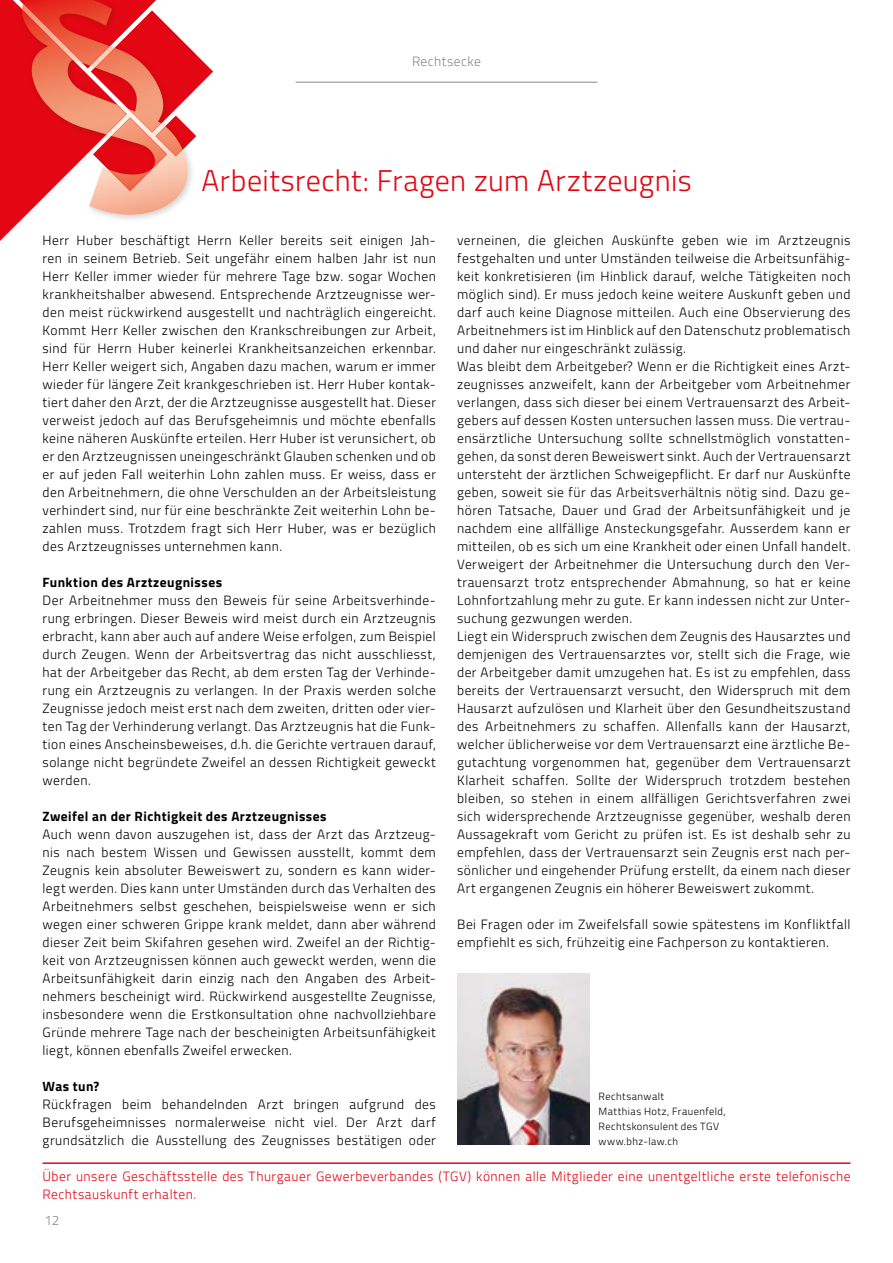
<style>
.page{position:relative;width:893px;height:1263px;background:#fff}
.page>*{position:absolute;margin:0;border:0;box-sizing:border-box;transform-origin:0 0}
.t1{font:300 30px "Titillium Web";letter-spacing:.015em;color:#e30613}
.t2{font:300 13.5px/18px "Titillium Web";letter-spacing:.035em;color:#000;text-align:justify}
.t3{font:300 13.5px/18px "Titillium Web";letter-spacing:.035em;color:#e30613}
.t4{font:700 13.5px "Titillium Web";letter-spacing:.035em;color:#000}
.t5{font:300 13.5px "Titillium Web";letter-spacing:.03em;color:#878787}
.t6{font:300 10.5px/15px "Titillium Web";letter-spacing:.04em;color:#000}
</style>
<div class="page">
<svg style="left:0;top:0;width:213px;height:241px"></svg>
<img style="left:457px;top:973px;width:133px;height:172px">
<hr style="left:43px;top:1162px;width:807px;height:2px;background:#e30613">
<hr style="left:296px;top:82px;width:301px;height:1px;background:#878787">
<p class="t5" style="left:412px;top:52px;width:70px">Rechtsecke</p>
<h1 class="t1" style="left:201px;top:159px;width:492px">Arbeitsrecht: Fragen zum Arztzeugnis</h1>
<p class="t2" style="left:43px;top:230px;width:395px">Herr Huber beschäftigt Herrn Keller bereits seit einigen Jah&shy;ren in seinem Betrieb. Seit ungefähr einem halben Jahr ist nun Herr Keller immer wieder für mehrere Tage bzw. sogar Wochen krankheitshalber abwesend. Entsprechende Arztzeugnisse wer&shy;den meist rückwirkend ausgestellt und nachträglich eingereicht.<br>Kommt Herr Keller zwischen den Krankschreibungen zur Arbeit, sind für Herrn Huber keinerlei Krankheitsanzeichen erkennbar.<br>Herr Keller weigert sich, Angaben dazu machen, warum er immer wieder für längere Zeit krankgeschrieben ist. Herr Huber kontak&shy;tiert daher den Arzt, der die Arztzeugnisse ausgestellt hat. Dieser verweist jedoch auf das Berufsgeheimnis und möchte ebenfalls keine näheren Auskünfte erteilen. Herr Huber ist verunsichert, ob er den Arztzeugnissen uneingeschränkt Glauben schenken und ob er auf jeden Fall weiterhin Lohn zahlen muss. Er weiss, dass er den Arbeitnehmern, die ohne Verschulden an der Arbeitsleistung verhindert sind, nur für eine beschränkte Zeit weiterhin Lohn be&shy;zahlen muss. Trotzdem fragt sich Herr Huber, was er bezüglich des Arztzeugnisses unternehmen kann.</p>
<p class="t4" style="left:43px;top:572px;width:181px">Funktion des Arztzeugnisses</p>
<p class="t2" style="left:43px;top:590px;width:395px">Der Arbeitnehmer muss den Beweis für seine Arbeitsverhinde&shy;rung erbringen. Dieser Beweis wird meist durch ein Arztzeugnis erbracht, kann aber auch auf andere Weise erfolgen, zum Beispiel durch Zeugen. Wenn der Arbeitsvertrag das nicht ausschliesst, hat der Arbeitgeber das Recht, ab dem ersten Tag der Verhinde&shy;rung ein Arztzeugnis zu verlangen. In der Praxis werden solche Zeugnisse jedoch meist erst nach dem zweiten, dritten oder vier&shy;ten Tag der Verhinderung verlangt. Das Arztzeugnis hat die Funk&shy;tion eines Anscheinsbeweises, d.h. die Gerichte vertrauen darauf, solange nicht begründete Zweifel an dessen Richtigkeit geweckt werden.</p>
<p class="t4" style="left:43px;top:806px;width:286px">Zweifel an der Richtigkeit des Arztzeugnisses</p>
<p class="t2" style="left:43px;top:824px;width:395px">Auch wenn davon auszugehen ist, dass der Arzt das Arztzeug&shy;nis nach bestem Wissen und Gewissen ausstellt, kommt dem Zeugnis kein absoluter Beweiswert zu, sondern es kann wider&shy;legt werden. Dies kann unter Umständen durch das Verhalten des Arbeitnehmers selbst geschehen, beispielsweise wenn er sich wegen einer schweren Grippe krank meldet, dann aber während dieser Zeit beim Skifahren gesehen wird. Zweifel an der Richtig&shy;keit von Arztzeugnissen können auch geweckt werden, wenn die Arbeitsunfähigkeit darin einzig nach den Angaben des Arbeit&shy;nehmers bescheinigt wird. Rückwirkend ausgestellte Zeugnisse, insbesondere wenn die Erstkonsultation ohne nachvollziehbare Gründe mehrere Tage nach der bescheinigten Arbeitsunfähigkeit liegt, können ebenfalls Zweifel erwecken.</p>
<p class="t4" style="left:43px;top:1076px;width:58px">Was tun?</p>
<p class="t2" style="left:43px;top:1094px;width:395px">Rückfragen beim behandelnden Arzt bringen aufgrund des Berufsgeheimnisses normalerweise nicht viel. Der Arzt darf grundsätzlich die Ausstellung des Zeugnisses bestätigen oder</p>
<p class="t2" style="left:457px;top:230px;width:395px;text-align:left">verneinen, die gleichen Auskünfte geben wie im Arztzeugnis festgehalten und unter Umständen teilweise die Arbeitsunfähig&shy;keit konkretisieren (im Hinblick darauf, welche Tätigkeiten noch möglich sind). Er muss jedoch keine weitere Auskunft geben und darf auch keine Diagnose mitteilen. Auch eine Observierung des Arbeitnehmers ist im Hinblick auf den Datenschutz problematisch und daher nur eingeschränkt zulässig.<br>Was bleibt dem Arbeitgeber? Wenn er die Richtigkeit eines Arzt&shy;zeugnisses anzweifelt, kann der Arbeitgeber vom Arbeitnehmer verlangen, dass sich dieser bei einem Vertrauensarzt des Arbeit&shy;gebers auf dessen Kosten untersuchen lassen muss. Die vertrau&shy;ensärztliche Untersuchung sollte schnellstmöglich vonstatten&shy;gehen, da sonst deren Beweiswert sinkt. Auch der Vertrauensarzt untersteht der ärztlichen Schweigepflicht. Er darf nur Auskünfte geben, soweit sie für das Arbeitsverhältnis nötig sind. Dazu ge&shy;hören Tatsache, Dauer und Grad der Arbeitsunfähigkeit und je nachdem eine allfällige Ansteckungsgefahr. Ausserdem kann er mitteilen, ob es sich um eine Krankheit oder einen Unfall handelt.<br>Verweigert der Arbeitnehmer die Untersuchung durch den Ver&shy;trauensarzt trotz entsprechender Abmahnung, so hat er keine Lohnfortzahlung mehr zu gute. Er kann indessen nicht zur Unter&shy;suchung gezwungen werden.<br>Liegt ein Widerspruch zwischen dem Zeugnis des Hausarztes und demjenigen des Vertrauensarztes vor, stellt sich die Frage, wie der Arbeitgeber damit umzugehen hat. Es ist zu empfehlen, dass bereits der Vertrauensarzt versucht, den Widerspruch mit dem Hausarzt aufzulösen und Klarheit über den Gesundheitszustand des Arbeitnehmers zu schaffen. Allenfalls kann der Hausarzt, welcher üblicherweise vor dem Vertrauensarzt eine ärztliche Be&shy;gutachtung vorgenommen hat, gegenüber dem Vertrauensarzt Klarheit schaffen. Sollte der Widerspruch trotzdem bestehen bleiben, so stehen in einem allfälligen Gerichtsverfahren zwei sich widersprechende Arztzeugnisse gegenüber, weshalb deren Aussagekraft vom Gericht zu prüfen ist. Es ist deshalb sehr zu empfehlen, dass der Vertrauensarzt sein Zeugnis erst nach per&shy;sönlicher und eingehender Prüfung erstellt, da einem nach dieser Art ergangenen Zeugnis ein höherer Beweiswert zukommt.</p>
<p class="t2" style="left:457px;top:914px;width:395px">Bei Fragen oder im Zweifelsfall sowie spätestens im Konfliktfall empfiehlt es sich, frühzeitig eine Fachperson zu kontaktieren.</p>
<p class="t6" style="left:598px;top:1088px;width:129px">Rechtsanwalt<br>Matthias Hotz, Frauenfeld,<br>Rechtskonsulent des TGV www.bhz-law.ch</p>
<p class="t3" style="left:43px;top:1166px;width:809px">Über unsere Geschäftsstelle des Thurgauer Gewerbeverbandes (TGV) können alle Mitglieder eine unentgeltliche erste telefonische<br>Rechtsauskunft erhalten.</p>
<p class="t5" style="left:45px;top:1211px;width:16px">12</p>
</div>
